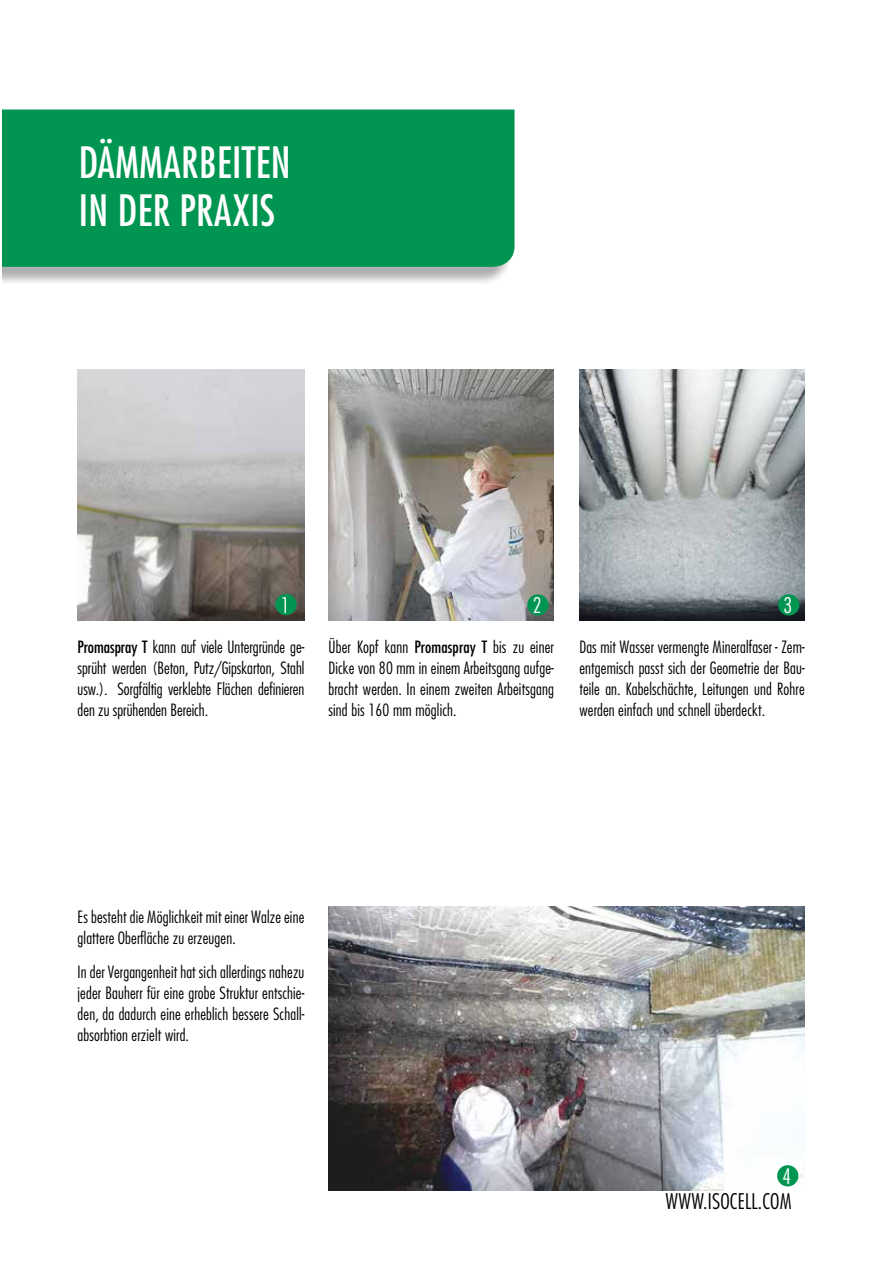
<style>
.page{position:relative;width:893px;height:1263px;background:#fff}
.page>*{position:absolute;margin:0;border:0;box-sizing:border-box;transform-origin:0 0}
.t1{font:500 condensed 42px/48px "Futura LT Pro";letter-spacing:.01em;color:#fff}
.t2{font:300 condensed 21px "Futura LT Pro";letter-spacing:.01em;color:#000}
.t3{font:300 condensed 21px "Futura LT Pro";color:#fff}
.t4{font:300 condensed 16.5px/21px "Futura LT Pro";letter-spacing:.01em;color:#000;text-align:justify}
.s1{font-weight:500}
</style>
<div class="page">
<img style="left:78px;top:370px;width:226px;height:251px">
<img style="left:579px;top:370px;width:226px;height:251px">
<img style="left:328px;top:370px;width:226px;height:251px">
<div style="left:0;top:112px;width:513px;height:174px;background:#000;opacity:.32"></div>
<div style="left:1px;top:109px;width:513px;height:158px;background:#009652"></div>
<hr style="left:0;top:94px;width:1px;height:221px;background:#fff">
<div style="left:275px;top:594px;width:22px;height:21px;background:#009652;border-radius:50%"></div>
<div style="left:527px;top:594px;width:22px;height:21px;background:#009652;border-radius:50%"></div>
<div style="left:778px;top:594px;width:21px;height:21px;background:#009652;border-radius:50%"></div>
<img style="left:328px;top:907px;width:477px;height:284px">
<div style="left:777px;top:1165px;width:21px;height:21px;background:#009652;border-radius:50%"></div>
<h1 class="t1" style="left:79px;top:138px;width:213px">DÄMMARBEITEN<br>IN DER PRAXIS</h1>
<p class="t3" style="left:281px;top:592px;width:10px">1</p>
<p class="t3" style="left:533px;top:592px;width:10px">2</p>
<p class="t3" style="left:783px;top:592px;width:10px">3</p>
<p class="t4" style="left:78px;top:636px;width:228px"><span class="s1">Promaspray T</span> kann auf viele Untergründe ge&shy;sprüht werden (Beton, Putz/Gipskarton, Stahl usw.). Sorgfältig verklebte Flächen definieren den zu sprühenden Bereich.</p>
<p class="t4" style="left:328px;top:636px;width:227px">Über Kopf kann <span class="s1">Promaspray T</span> bis zu einer Dicke von 80 mm in einem Arbeitsgang aufge&shy;bracht werden. In einem zweiten Arbeitsgang sind bis 160 mm möglich.</p>
<p class="t4" style="left:579px;top:636px;width:227px">Das mit Wasser vermengte Mineralfaser - Zem&shy;entgemisch passt sich der Geometrie der Bau&shy;teile an. Kabelschächte, Leitungen und Rohre werden einfach und schnell überdeckt.</p>
<p class="t4" style="left:78px;top:906px;width:228px">Es besteht die Möglichkeit mit einer Walze eine glattere Oberfläche zu erzeugen.</p>
<p class="t4" style="left:78px;top:961px;width:228px">In der Vergangenheit hat sich allerdings nahezu jeder Bauherr für eine grobe Struktur entschie&shy;den, da dadurch eine erheblich bessere Schall&shy;absorbtion erzielt wird.</p>
<p class="t3" style="left:782px;top:1163px;width:10px">4</p>
<p class="t2" style="left:665px;top:1188px;width:127px">WWW.ISOCELL.COM</p>
</div>
